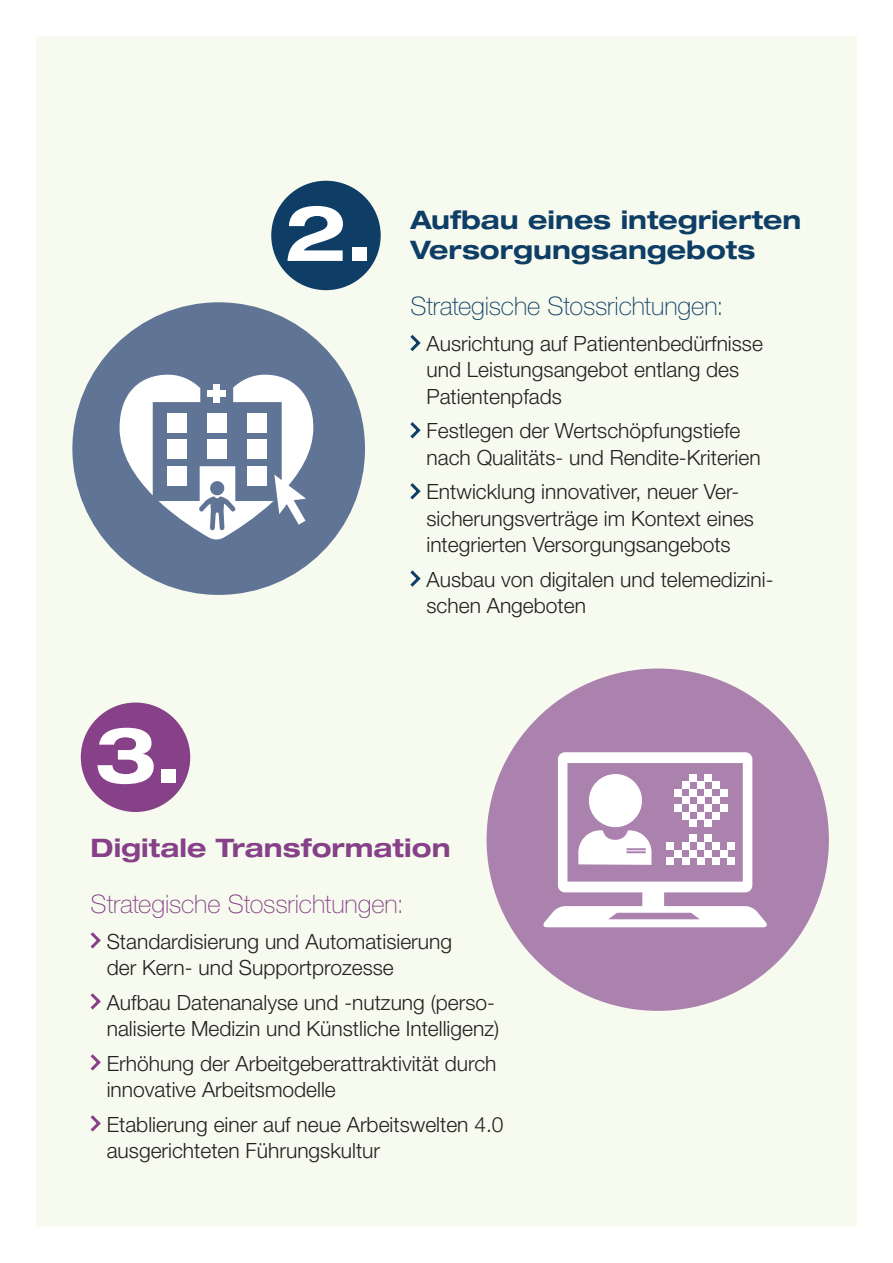
<style>
.page{position:relative;width:893px;height:1263px;background:#fff}
.page>*{position:absolute;margin:0;border:0;box-sizing:border-box;transform-origin:0 0}
.t1{font:700 expanded 77.25px "Helvetica Neue LT Std";color:#fff}
.t2{font:700 expanded 25.5px/30.6px "Helvetica Neue LT Std";color:#0e3e66}
.t3{font:100 25.5px "Helvetica Neue LT Std";letter-spacing:-.005em;color:#0e3e66}
.t4{font:100 25.5px "Helvetica Neue LT Std";letter-spacing:-.005em;color:#864188}
.t5{font:700 expanded 25.5px "Helvetica Neue LT Std";color:#864188}
.t6{font:300 21px/26.2px "Helvetica Neue LT Std";color:#231f20}
</style>
<div class="page">
<div style="left:36px;top:36px;width:821px;height:1191px;background:#f7faee"></div>
<svg style="left:407px;top:332px;width:16px;height:22px"></svg>
<svg style="left:407px;top:419px;width:16px;height:23px"></svg>
<svg style="left:407px;top:480px;width:16px;height:23px"></svg>
<svg style="left:407px;top:567px;width:16px;height:23px"></svg>
<svg style="left:87px;top:929px;width:16px;height:23px"></svg>
<svg style="left:87px;top:990px;width:16px;height:23px"></svg>
<svg style="left:87px;top:1051px;width:16px;height:23px"></svg>
<svg style="left:87px;top:1112px;width:16px;height:23px"></svg>
<div style="left:271px;top:181px;width:110px;height:109px;background:#0e3e66;border-radius:50%"></div>
<div style="left:72px;top:302px;width:293px;height:293px;background:#607495;border-radius:146px"></div>
<svg style="left:120px;top:375px;width:193px;height:165px"></svg>
<div style="left:81px;top:702px;width:109px;height:110px;background:#864188;border-radius:50%"></div>
<div style="left:487px;top:668px;width:342px;height:343px;background:#ab82ae;border-radius:171px"></div>
<svg style="left:543px;top:752px;width:224px;height:175px"></svg>
<div style="left:674px;top:804px;width:8px;height:8px;background:#fff"></div>
<div style="left:682px;top:812px;width:7px;height:7px;background:#fff"></div>
<div style="left:689px;top:804px;width:8px;height:8px;background:#fff"></div>
<div style="left:697px;top:812px;width:8px;height:7px;background:#fff"></div>
<div style="left:705px;top:804px;width:7px;height:8px;background:#fff"></div>
<div style="left:682px;top:796px;width:7px;height:8px;background:#fff"></div>
<div style="left:697px;top:796px;width:8px;height:8px;background:#fff"></div>
<div style="left:689px;top:789px;width:8px;height:7px;background:#fff"></div>
<div style="left:705px;top:789px;width:7px;height:7px;background:#fff"></div>
<div style="left:697px;top:781px;width:8px;height:8px;background:#fff"></div>
<div style="left:712px;top:796px;width:8px;height:8px;background:#fff"></div>
<div style="left:712px;top:812px;width:8px;height:7px;background:#fff"></div>
<div style="left:705px;top:819px;width:7px;height:8px;background:#fff"></div>
<div style="left:689px;top:774px;width:8px;height:7px;background:#fff"></div>
<div style="left:705px;top:774px;width:7px;height:7px;background:#fff"></div>
<div style="left:720px;top:789px;width:7px;height:7px;background:#fff"></div>
<div style="left:720px;top:804px;width:7px;height:8px;background:#fff"></div>
<div style="left:712px;top:781px;width:8px;height:8px;background:#fff"></div>
<div style="left:674px;top:789px;width:8px;height:7px;background:#fff"></div>
<div style="left:682px;top:781px;width:7px;height:8px;background:#fff"></div>
<div style="left:689px;top:819px;width:8px;height:8px;background:#fff"></div>
<div style="left:682px;top:857px;width:7px;height:8px;background:#fff"></div>
<div style="left:689px;top:834px;width:8px;height:8px;background:#fff"></div>
<div style="left:705px;top:834px;width:7px;height:8px;background:#fff"></div>
<div style="left:697px;top:857px;width:8px;height:8px;background:#fff"></div>
<div style="left:667px;top:857px;width:7px;height:8px;background:#fff"></div>
<div style="left:712px;top:857px;width:8px;height:8px;background:#fff"></div>
<div style="left:727px;top:842px;width:8px;height:8px;background:#fff"></div>
<div style="left:689px;top:850px;width:8px;height:7px;background:#fff"></div>
<div style="left:727px;top:857px;width:8px;height:8px;background:#fff"></div>
<div style="left:674px;top:850px;width:8px;height:7px;background:#fff"></div>
<div style="left:720px;top:850px;width:7px;height:7px;background:#fff"></div>
<div style="left:705px;top:850px;width:7px;height:7px;background:#fff"></div>
<div style="left:682px;top:842px;width:7px;height:8px;background:#fff"></div>
<div style="left:667px;top:842px;width:7px;height:8px;background:#fff"></div>
<div style="left:712px;top:842px;width:8px;height:8px;background:#fff"></div>
<div style="left:697px;top:842px;width:8px;height:8px;background:#fff"></div>
<h1 class="t1" style="left:94px;top:707px;width:90px">3.</h1>
<h1 class="t1" style="left:284px;top:185px;width:91px">2.</h1>
<p class="t2" style="left:410px;top:204px;width:393px">Aufbau eines integrierten<br>Versorgungsangebots</p>
<p class="t3" style="left:410px;top:292px;width:315px">Strategische Stossrichtungen:</p>
<p class="t6" style="left:426px;top:330px;width:338px">Ausrichtung auf Patientenbedürfnisse und Leistungsangebot entlang des<br>Patientenpfads</p>
<p class="t6" style="left:426px;top:417px;width:336px">Festlegen der Wertschöpfungstiefe nach Qualitäts- und Rendite-Kriterien</p>
<p class="t6" style="left:426px;top:478px;width:329px">Entwicklung innovativer, neuer Ver&shy;sicherungsverträge im Kontext eines integrierten Versorgungsangebots</p>
<p class="t6" style="left:426px;top:566px;width:348px">Ausbau von digitalen und telemedizini&shy;schen Angeboten</p>
<p class="t5" style="left:91px;top:832px;width:361px">Digitale Transformation</p>
<p class="t4" style="left:91px;top:889px;width:315px">Strategische Stossrichtungen:</p>
<p class="t6" style="left:107px;top:927px;width:347px">Standardisierung und Automatisierung der Kern- und Supportprozesse</p>
<p class="t6" style="left:107px;top:988px;width:394px">Aufbau Datenanalyse und -nutzung (perso&shy;nalisierte Medizin und Künstliche Intelligenz)</p>
<p class="t6" style="left:107px;top:1049px;width:391px">Erhöhung der Arbeitgeberattraktivität durch innovative Arbeitsmodelle</p>
<p class="t6" style="left:107px;top:1110px;width:398px">Etablierung einer auf neue Arbeitswelten 4.0 ausgerichteten Führungskultur</p>
</div>
